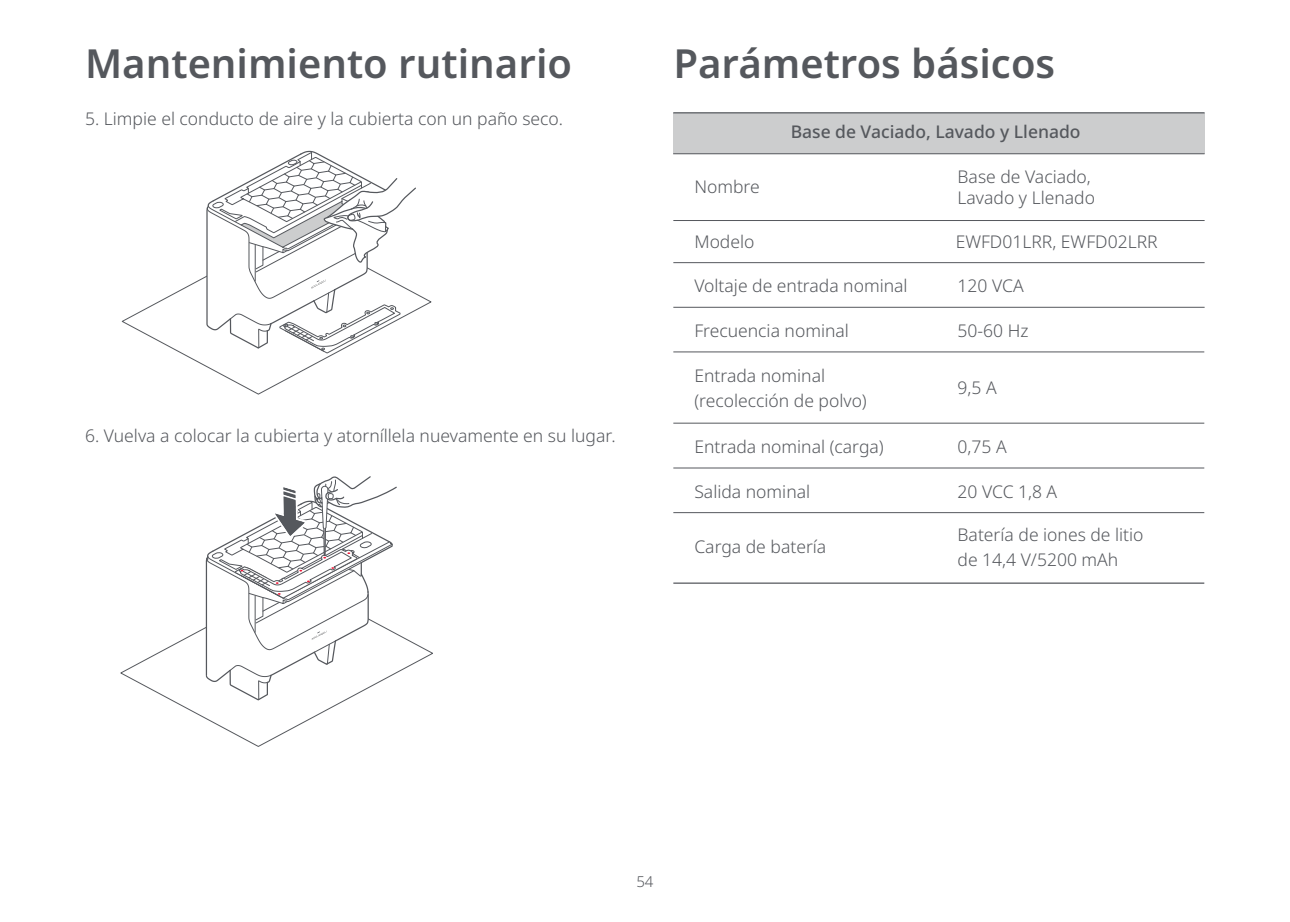
<style>
.page{position:relative;width:1290px;height:922px;background:#fff}
.page>*{position:absolute;margin:0;border:0;box-sizing:border-box;transform-origin:0 0}
.t1{font:600 40px "Noto Sans";color:#55585d}
.t2{font:300 17.5px/25px "Noto Sans";color:#55585d}
.t3{font:500 17.5px "Noto Sans";color:#55585d}
.t4{font:300 15px "Noto Sans";color:#55585d}
</style>
<div class="page">
<svg style="left:122px;top:150px;width:310px;height:244px"></svg>
<svg style="left:120px;top:476px;width:313px;height:270px"></svg>
<div style="left:673px;top:113px;width:532px;height:40px;background:#cccdce"></div>
<hr style="left:673px;top:351px;width:531px;height:1px;background:#55585d">
<hr style="left:673px;top:153px;width:531px;height:1px;background:#55585d">
<hr style="left:673px;top:112px;width:531px;height:1px;background:#55585d">
<hr style="left:673px;top:220px;width:531px;height:1px;background:#55585d">
<hr style="left:673px;top:307px;width:531px;height:1px;background:#55585d">
<hr style="left:673px;top:262px;width:531px;height:1px;background:#55585d">
<hr style="left:673px;top:467px;width:531px;height:1px;background:#55585d">
<hr style="left:673px;top:422px;width:531px;height:1px;background:#55585d">
<hr style="left:673px;top:512px;width:531px;height:1px;background:#55585d">
<hr style="left:673px;top:582px;width:531px;height:1px;background:#55585d">
<h1 class="t1" style="left:85px;top:35px;width:488px">Mantenimiento rutinario</h1>
<p class="t2" style="left:85px;top:105px;width:480px">5. Limpie el conducto de aire y la cubierta con un paño seco.</p>
<p class="t2" style="left:85px;top:422px;width:532px">6. Vuelva a colocar la cubierta y atorníllela nuevamente en su lugar.</p>
<h1 class="t1" style="left:673px;top:35px;width:383px">Parámetros básicos</h1>
<p class="t3" style="left:791px;top:120px;width:291px">Base de Vaciado, Lavado y Llenado</p>
<p class="t2" style="left:694px;top:174px;width:67px">Nombre</p>
<p class="t2" style="left:957px;top:165px;width:139px;line-height:21px">Base de Vaciado,<br>Lavado y Llenado</p>
<p class="t2" style="left:694px;top:228px;width:62px">Modelo</p>
<p class="t2" style="left:956px;top:228px;width:203px">EWFD01LRR, EWFD02LRR</p>
<p class="t2" style="left:694px;top:273px;width:215px">Voltaje de entrada nominal</p>
<p class="t2" style="left:957px;top:273px;width:68px">120 VCA</p>
<p class="t2" style="left:694px;top:318px;width:156px">Frecuencia nominal</p>
<p class="t2" style="left:957px;top:318px;width:72px">50-60 Hz</p>
<p class="t2" style="left:694px;top:362px;width:174px">Entrada nominal (recolección de polvo)</p>
<p class="t2" style="left:957px;top:375px;width:41px">9,5 A</p>
<p class="t2" style="left:694px;top:434px;width:191px">Entrada nominal (carga)</p>
<p class="t2" style="left:957px;top:434px;width:51px">0,75 A</p>
<p class="t2" style="left:694px;top:478px;width:117px">Salida nominal</p>
<p class="t2" style="left:957px;top:478px;width:101px">20 VCC 1,8 A</p>
<p class="t2" style="left:694px;top:533px;width:133px">Carga de batería</p>
<p class="t2" style="left:957px;top:521px;width:187px">Batería de iones de litio de 14,4 V/5200 mAh</p>
<p class="t4" style="left:636px;top:871px;width:19px">54</p>
</div>
